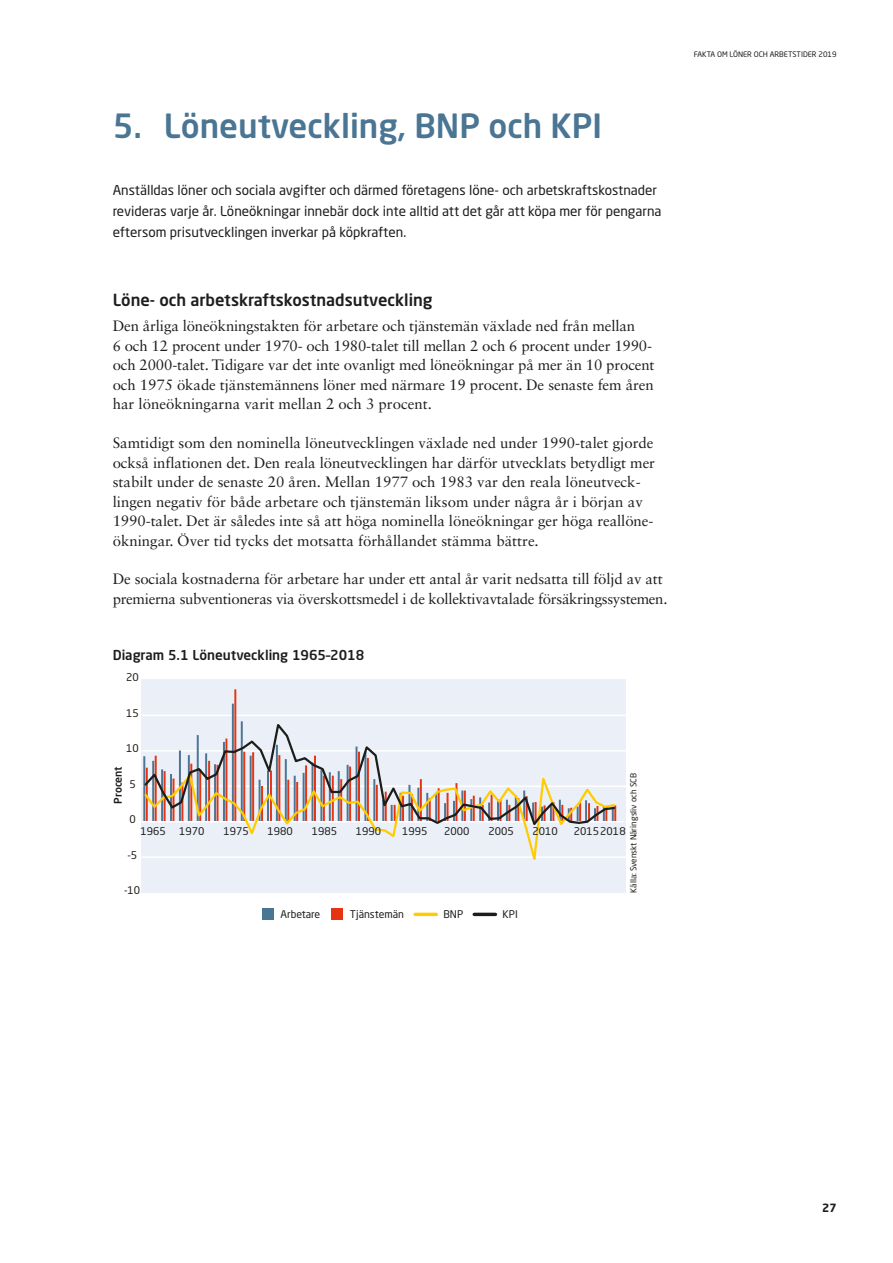
<style>
.page{position:relative;width:893px;height:1263px;background:#fff}
.page>*{position:absolute;margin:0;border:0;box-sizing:border-box;transform-origin:0 0}
.t1{font:500 33px "Neo Sans Pro";color:#4a7593}
.t2{font:500 16.5px "Neo Sans Pro";color:#1d1d1b}
.t3{font:15px/19.5px "Sabon LT Std";letter-spacing:-.005em;color:#1d1d1b}
.t4{font:13.5px/21px "Neo Sans Pro";color:#1d1d1b}
.t5{font:500 13.5px "Neo Sans Pro";color:#1d1d1b}
.t6{font:700 11.25px "Neo Sans Pro";color:#1d1d1b}
.t7{font:10.5px "Neo Sans Pro";color:#1d1d1b}
.t8{font:500 10.5px "Neo Sans Pro";letter-spacing:-.01em;color:#1d1d1b}
.t9{font:8.25px "Neo Sans Pro";color:#1d1d1b}
.t10{font:7.5px "Neo Sans Pro";color:#1d1d1b}
</style>
<div class="page">
<div style="left:142px;top:679px;width:484px;height:214px;background:#ebf0f8"></div>
<hr style="left:142px;top:715px;width:484px;height:1px;background:#fff">
<hr style="left:142px;top:750px;width:484px;height:1px;background:#fff">
<hr style="left:142px;top:785px;width:484px;height:2px;background:#fff">
<hr style="left:142px;top:856px;width:484px;height:2px;background:#fff">
<hr style="left:232px;top:704px;width:2px;height:117px;background:#4a7593">
<hr style="left:234px;top:689px;width:2px;height:132px;background:#e63412">
<hr style="left:142px;top:821px;width:481px;height:1px;background:#fff">
<svg style="left:248px;top:785px;width:369px;height:75px"></svg>
<svg style="left:142px;top:720px;width:474px;height:109px"></svg>
<div style="left:262px;top:908px;width:11px;height:11px;background:#4a7593"></div>
<div style="left:331px;top:908px;width:12px;height:11px;background:#e63412"></div>
<hr style="left:415px;top:913px;width:21px;height:3px;background:#fc0">
<hr style="left:474px;top:913px;width:21px;height:3px;background:#1d1d1b">
<h1 class="t1" style="left:113px;top:105px;width:491px">5. Löneutveckling, BNP och KPI</h1>
<p class="t4" style="left:113px;top:179px;width:550px">Anställdas löner och sociala avgifter och därmed företagens löne- och arbetskraftskostnader revideras varje år. Löneökningar innebär dock inte alltid att det går att köpa mer för pengarna eftersom prisutvecklingen inverkar på köpkraften.</p>
<p class="t2" style="left:113px;top:289px;width:321px">Löne- och arbetskraftskostnadsutveckling</p>
<p class="t3" style="left:113px;top:316px;width:543px">Den årliga löneökningstakten för arbetare och tjänstemän växlade ned från mellan<br>6 och 12 procent under 1970- och 1980-talet till mellan 2 och 6 procent under 1990- och 2000-talet. Tidigare var det inte ovanligt med löneökningar på mer än 10 procent och 1975 ökade tjänstemännens löner med närmare 19 procent. De senaste fem åren har löneökningarna varit mellan 2 och 3 procent.</p>
<p class="t3" style="left:113px;top:433px;width:544px">Samtidigt som den nominella löneutvecklingen växlade ned under 1990-talet gjorde också inflationen det. Den reala löneutvecklingen har därför utvecklats betydligt mer stabilt under de senaste 20 åren. Mellan 1977 och 1983 var den reala löneutveck&shy;lingen negativ för både arbetare och tjänstemän liksom under några år i början av 1990-talet. Det är således inte så att höga nominella löneökningar ger höga reallöne&shy;ökningar. Över tid tycks det motsatta förhållandet stämma bättre.</p>
<p class="t3" style="left:113px;top:569px;width:556px">De sociala kostnaderna för arbetare har under ett antal år varit nedsatta till följd av att premierna subventioneras via överskottsmedel i de kollektivavtalade försäkringssystemen.</p>
<p class="t5" style="left:113px;top:647px;width:253px">Diagram 5.1 Löneutveckling 1965–2018</p>
<p class="t7" style="left:126px;top:671px;width:14px">20</p>
<p class="t7" style="left:126px;top:706px;width:14px">15</p>
<p class="t7" style="left:126px;top:742px;width:14px">10</p>
<p class="t8" style="left:111px;top:804px;width:39px;rotate:-90deg">Procent</p>
<p class="t7" style="left:130px;top:778px;width:8px">5</p>
<p class="t7" style="left:130px;top:813px;width:8px">0</p>
<p class="t7" style="left:141px;top:825px;width:27px">1965</p>
<p class="t7" style="left:179px;top:825px;width:27px">1970</p>
<p class="t7" style="left:223px;top:825px;width:27px">1975</p>
<p class="t7" style="left:268px;top:825px;width:27px">1980</p>
<p class="t7" style="left:312px;top:825px;width:27px">1985</p>
<p class="t7" style="left:356px;top:825px;width:27px">1990</p>
<p class="t7" style="left:402px;top:825px;width:27px">1995</p>
<p class="t7" style="left:127px;top:849px;width:11px">-5</p>
<p class="t7" style="left:124px;top:884px;width:18px">-10</p>
<p class="t9" style="left:629px;top:893px;width:121px;rotate:-90deg">Källa: Svenskt Näringsliv och SCB</p>
<p class="t7" style="left:444px;top:825px;width:27px">2000</p>
<p class="t7" style="left:488px;top:825px;width:27px">2005</p>
<p class="t7" style="left:533px;top:825px;width:27px">2010</p>
<p class="t7" style="left:574px;top:825px;width:53px">20152018</p>
<p class="t7" style="left:281px;top:908px;width:41px">Arbetare</p>
<p class="t7" style="left:350px;top:908px;width:56px">Tjänstemän</p>
<p class="t7" style="left:443px;top:907px;width:21px">BNP</p>
<p class="t7" style="left:502px;top:907px;width:17px">KPI</p>
<p class="t10" style="left:694px;top:49px;width:144px">FAKTA OM LÖNER OCH ARBETSTIDER 2019</p>
<p class="t6" style="left:822px;top:1200px;width:16px">27</p>
</div>
